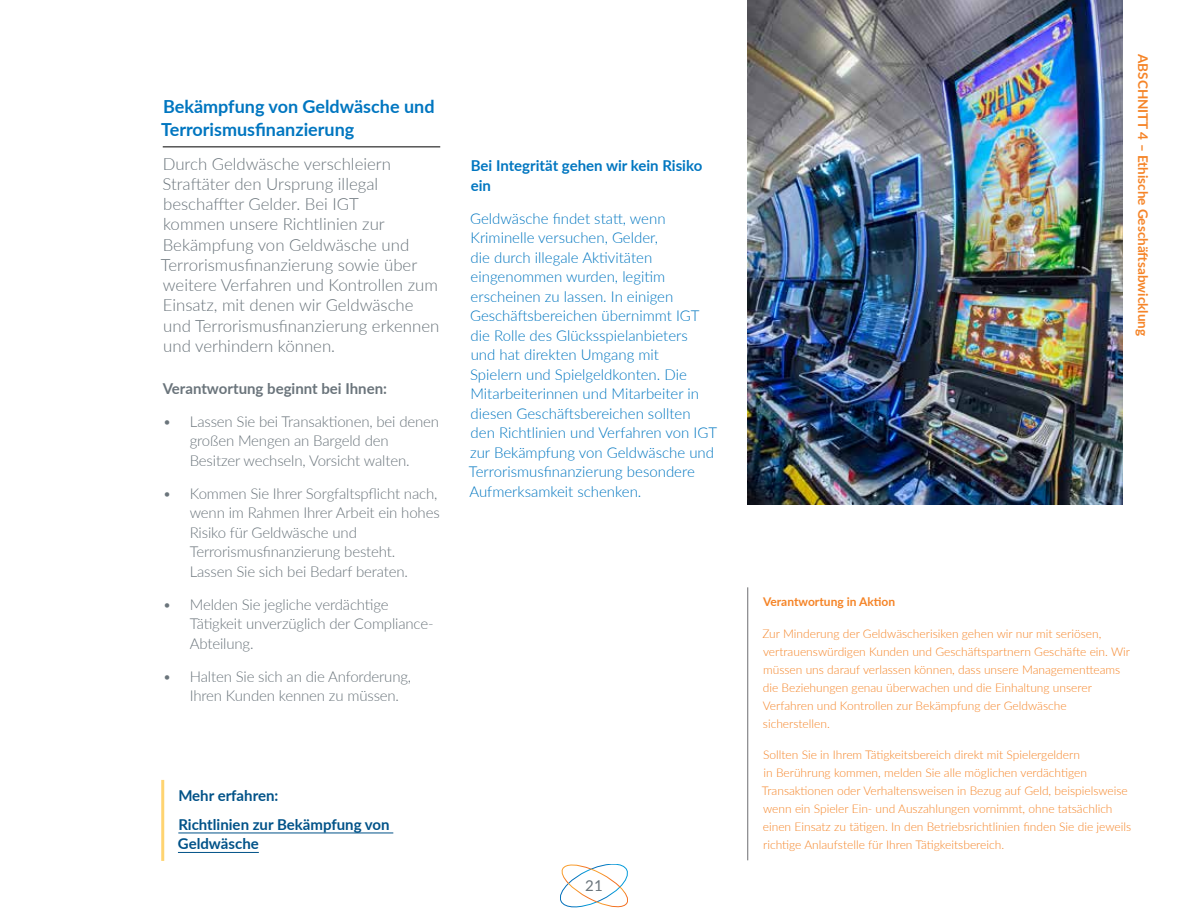
<style>
.page{position:relative;width:1188px;height:918px;background:#fff}
.page>*{position:absolute;margin:0;border:0;box-sizing:border-box;transform-origin:0 0}
.t1{font:700 18px/22.5px "Lato";color:#0076c0}
.t2{font:300 16.8px/20.2px "Lato";color:#6a747b}
.t3{font:300 15px/19.5px "Lato";color:#0076c0}
.t4{font:300 15px/19.5px "Lato";letter-spacing:-.01em;color:#6a747b}
.t5{font:700 15px/28.5px "Lato";color:#005288}
.t6{font:700 15px/19.5px "Lato";color:#0076c0}
.t7{font:700 15px "Lato";color:#6a747b}
.t8{font:15px "Lato";color:#6a747b}
.t9{font:700 13.5px "Lato";color:#f58427}
.t10{font:300 12px/18px "Lato";color:#f58427}
.t11{font:700 12px "Lato";color:#f58427}
</style>
<div class="page">
<svg style="left:560px;top:864px;width:68px;height:43px"></svg>
<hr style="left:163px;top:146px;width:277px;height:1px;background:#000">
<hr style="left:747px;top:587px;width:1px;height:273px;background:#6d6e71">
<img style="left:748px;top:0;width:375px;height:504px">
<hr style="left:161px;top:780px;width:3px;height:81px;background:#ffd471">
<hr style="left:178px;top:833px;width:215px;height:1px;background:#005288">
<hr style="left:178px;top:852px;width:81px;height:1px;background:#005288">
<h1 class="t1" style="left:161px;top:95px;width:275px">Bekämpfung von Geldwäsche und<br>Terrorismusfinanzierung</h1>
<p class="t2" style="left:161px;top:153px;width:280px">Durch Geldwäsche verschleiern<br>Straftäter den Ursprung illegal beschaffter Gelder. Bei IGT<br>kommen unsere Richtlinien zur<br>Bekämpfung von Geldwäsche und<br>Terrorismusfinanzierung sowie über weitere Verfahren und Kontrollen zum<br>Einsatz, mit denen wir Geldwäsche und Terrorismusfinanzierung erkennen und verhindern können.</p>
<p class="t7" style="left:163px;top:377px;width:226px">Verantwortung beginnt bei Ihnen:</p>
<p class="t4" style="left:190px;top:411px;width:251px;text-indent:-27px">• Lassen Sie bei Transaktionen, bei denen großen Mengen an Bargeld den<br>Besitzer wechseln, Vorsicht walten.</p>
<p class="t4" style="left:190px;top:483px;width:252px;text-indent:-27px">• Kommen Sie Ihrer Sorgfaltspflicht nach, wenn im Rahmen Ihrer Arbeit ein hohes Risiko für Geldwäsche und Terrorismusfinanzierung besteht.<br>Lassen Sie sich bei Bedarf beraten.</p>
<p class="t4" style="left:190px;top:594px;width:245px;text-indent:-27px">• Melden Sie jegliche verdächtige<br>Tätigkeit unverzüglich der Compliance-<br>Abteilung.</p>
<p class="t4" style="left:190px;top:666px;width:223px;text-indent:-27px">• Halten Sie sich an die Anforderung,<br>Ihren Kunden kennen zu müssen.</p>
<p class="t6" style="left:471px;top:155px;width:233px">Bei Integrität gehen wir kein Risiko ein</p>
<p class="t3" style="left:469px;top:208px;width:250px">Geldwäsche findet statt, wenn Kriminelle versuchen, Gelder,<br>die durch illegale Aktivitäten eingenommen wurden, legitim erscheinen zu lassen. In einigen Geschäftsbereichen übernimmt IGT die Rolle des Glücksspielanbieters<br>und hat direkten Umgang mit<br>Spielern und Spielgeldkonten. Die Mitarbeiterinnen und Mitarbeiter in diesen Geschäftsbereichen sollten<br>den Richtlinien und Verfahren von IGT zur Bekämpfung von Geldwäsche und Terrorismusfinanzierung besondere Aufmerksamkeit schenken.</p>
<p class="t5" style="left:178px;top:781px;width:213px">Mehr erfahren:<br>Richtlinien zur Bekämpfung von</p>
<p class="t5" style="left:178px;top:829px;width:82px">Geldwäsche</p>
<p class="t8" style="left:585px;top:875px;width:19px">21</p>
<p class="t9" style="left:1153px;top:54px;width:284px;rotate:90deg">ABSCHNITT 4 – Ethische Geschäftsabwicklung</p>
<p class="t11" style="left:763px;top:593px;width:134px">Verantwortung in Aktion</p>
<p class="t10" style="left:762px;top:624px;width:369px">Zur Minderung der Geldwäscherisiken gehen wir nur mit seriösen, vertrauenswürdigen Kunden und Geschäftspartnern Geschäfte ein. Wir müssen uns darauf verlassen können, dass unsere Managementteams die Beziehungen genau überwachen und die Einhaltung unserer Verfahren und Kontrollen zur Bekämpfung der Geldwäsche sicherstellen.</p>
<p class="t10" style="left:762px;top:745px;width:371px">Sollten Sie in Ihrem Tätigkeitsbereich direkt mit Spielergeldern<br>in Berührung kommen, melden Sie alle möglichen verdächtigen Transaktionen oder Verhaltensweisen in Bezug auf Geld, beispielsweise wenn ein Spieler Ein- und Auszahlungen vornimmt, ohne tatsächlich einen Einsatz zu tätigen. In den Betriebsrichtlinien finden Sie die jeweils richtige Anlaufstelle für Ihren Tätigkeitsbereich.</p>
</div>
